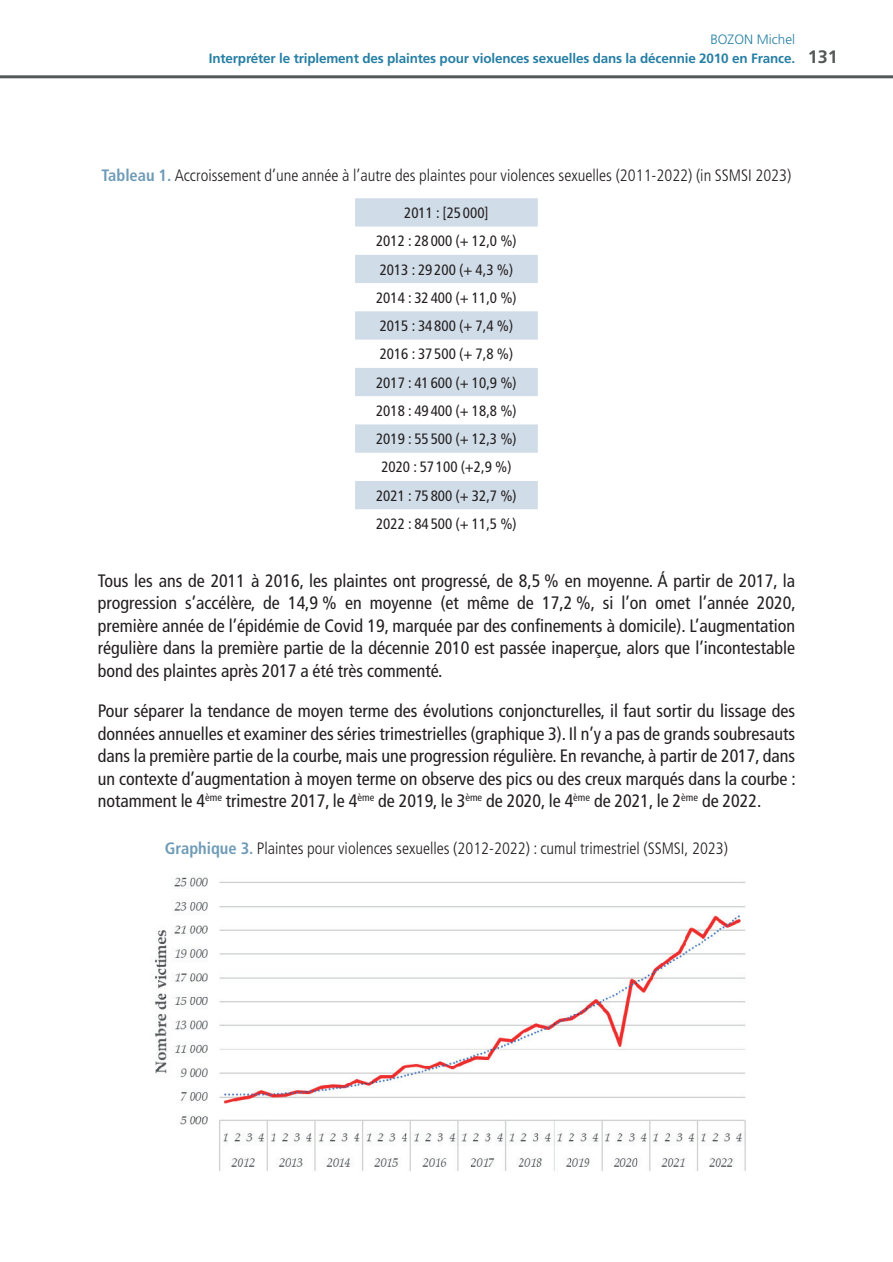
<style>
.page{position:relative;width:893px;height:1262px;background:#fff}
.page>*{position:absolute;margin:0;border:0;box-sizing:border-box;transform-origin:0 0}
.t1{font:condensed 18px/22.5px "Frutiger LT Std";color:#231f20;text-align:justify}
.t2{font:700 18px "Frutiger LT Std";color:#555859}
.t3{font:300 condensed 16.5px "Frutiger LT Std";color:#231f20}
.t4{font:condensed 15px/28.2px "Frutiger LT Std";color:#231f20;text-align:center}
.t5{font:700 13.5px "Frutiger LT Std";letter-spacing:-.015em;color:#277fa4}
.t6{font:300 13.5px "Frutiger LT Std";color:#277fa4}
.s1{font-weight:700;color:#6f9bb8}
</style>
<div class="page">
<hr style="left:0;top:75px;width:893px;height:3px;background:#555859">
<svg style="left:355px;top:198px;width:183px;height:311px;fill:#d0dce7"></svg>
<img style="left:154px;top:877px;width:592px;height:294px">
<p class="t6" style="left:710px;top:32px;width:86px">BOZON MICHEL</p>
<p class="t5" style="left:209px;top:50px;width:588px">Interpréter le triplement des plaintes pour violences sexuelles dans la décennie 2010 en France.</p>
<p class="t2" style="left:808px;top:46px;width:32px">131</p>
<p class="t3" style="left:102px;top:166px;width:691px"><span class="s1">Tableau 1.</span> Accroissement d’une année à l’autre des plaintes pour violences sexuelles (2011‑2022) (in SSMSI 2023)</p>
<p class="t4" style="left:376px;top:199px;width:142px">2011 : [25 000]<br>2012 : 28 000 (+ 12,0 %)<br>2013 : 29 200 (+ 4,3 %)<br>2014 : 32 400 (+ 11,0 %)<br>2015 : 34 800 (+ 7,4 %)<br>2016 : 37 500 (+ 7,8 %)<br>2017 : 41 600 (+ 10,9 %)<br>2018 : 49 400 (+ 18,8 %)<br>2019 : 55 500 (+ 12,3 %)<br>2020 : 57 100 (+2,9 %)<br>2021 : 75 800 (+ 32,7 %)<br>2022 : 84 500 (+ 11,5 %)</p>
<p class="t1" style="left:98px;top:569px;width:700px">Tous les ans de 2011 à 2016, les plaintes ont progressé, de 8,5 % en moyenne. Á partir de 2017, la progression s’accélère, de 14,9 % en moyenne (et même de 17,2 %, si l’on omet l’année 2020, première année de l’épidémie de Covid 19, marquée par des confinements à domicile). L’augmentation régulière dans la première partie de la décennie 2010 est passée inaperçue, alors que l’incontestable bond des plaintes après 2017 a été très commenté.</p>
<p class="t1" style="left:98px;top:700px;width:699px">Pour séparer la tendance de moyen terme des évolutions conjoncturelles, il faut sortir du lissage des données annuelles et examiner des séries trimestrielles (graphique 3). Il n’y a pas de grands soubresauts dans la première partie de la courbe, mais une progression régulière. En revanche, à partir de 2017, dans un contexte d’augmentation à moyen terme on observe des pics ou des creux marqués dans la courbe : notamment le 4<sup>ème</sup> trimestre 2017, le 4<sup>ème</sup> de 2019, le 3<sup>ème</sup> de 2020, le 4<sup>ème</sup> de 2021, le 2<sup>ème</sup> de 2022.</p>
<p class="t3" style="left:165px;top:839px;width:565px"><span class="s1">Graphique 3.</span> Plaintes pour violences sexuelles (2012-2022) : cumul trimestriel (SSMSI, 2023)</p>
</div>
